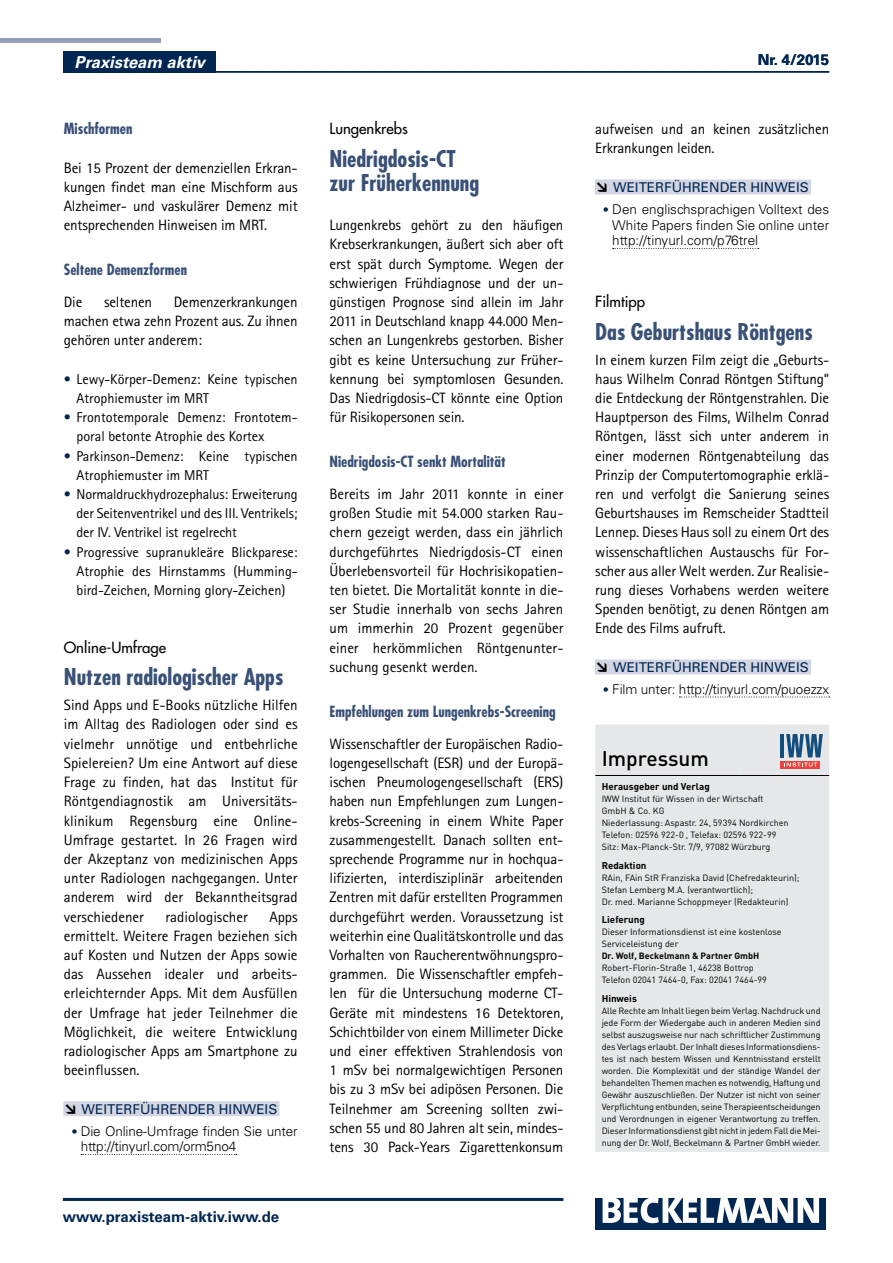
<style>
.page{position:relative;width:893px;height:1263px;background:#fff}
.page>*{position:absolute;margin:0;border:0;box-sizing:border-box;transform-origin:0 0}
.t1{font:700 condensed 22.5px/24px "Futura Std";color:#395077}
.t2{font:500 21px "DIN Pro";color:#000}
.t3{font:italic 700 16.5px "Univers LT Std";color:#fff}
.t4{font:15px/19.2px "Rotis Sans Serif Std";letter-spacing:-.01em;color:#000;text-align:justify}
.t5{font:700 condensed 15px "Futura Std";color:#395077}
.t6{font:700 15px "Univers LT Std";color:#002652}
.t7{font:500 15px "Futura Std";color:#000}
.t8{font:14.25px/19.2px "Rotis Sans Serif Std";color:#000}
.t9{font:300 13.5px/15.8px "Univers LT Std";letter-spacing:-.01em;color:#000}
.t10{font:13.5px "Univers LT Std";color:#002652}
.t11{font:700 9.75px "DIN Pro";color:#000}
.t12{font:9px/12px "DIN Pro";color:#000}
.t13{font:700 9px "DIN Pro";color:#000}
.s1{color:#002652}
.s2{font-family:"DIN Pro";font-weight:900;color:#000}
.s3{font-family:"DIN Pro";font-weight:500;color:#002652}
</style>
<div class="page">
<hr style="left:63px;top:1198px;width:500px;height:3px;background:#002652">
<div style="left:595px;top:1198px;width:231px;height:31px;background:#002652"></div>
<svg style="left:603px;top:1198px;width:216px;height:25px"></svg>
<div style="left:63px;top:1101px;width:217px;height:15px;background:#d3d6e2"></div>
<svg style="left:81px;top:1154px;width:156px;height:1px"></svg>
<div style="left:595px;top:659px;width:216px;height:15px;background:#d3d6e2"></div>
<svg style="left:679px;top:697px;width:151px;height:1px"></svg>
<div style="left:595px;top:724px;width:234px;height:428px;background:#e6e7e8"></div>
<hr style="left:595px;top:775px;width:145px;height:1px;background:#000">
<hr style="left:740px;top:775px;width:89px;height:1px;background:#000">
<svg style="left:780px;top:761px;width:40px;height:7px"></svg>
<hr style="left:780px;top:734px;width:4px;height:23px;background:#134d7e">
<svg style="left:784px;top:734px;width:39px;height:32px"></svg>
<div style="left:595px;top:179px;width:216px;height:15px;background:#d3d6e2"></div>
<svg style="left:613px;top:248px;width:146px;height:1px"></svg>
<div style="left:64px;top:51px;width:152px;height:22px;background:#002652"></div>
<hr style="left:0;top:39px;width:161px;height:4px;background:#969fb9">
<hr style="left:64px;top:71px;width:765px;height:2px;background:#002652">
<p class="t3" style="left:75px;top:52px;width:132px">Praxisteam aktiv</p>
<p class="t6" style="left:758px;top:51px;width:73px">Nr. 4/2015</p>
<p class="t5" style="left:64px;top:119px;width:70px">Mischformen</p>
<p class="t4" style="left:64px;top:158px;width:235px">Bei 15 Prozent der demenziellen Erkran&shy;kungen findet man eine Mischform aus Alzheimer- und vaskulärer Demenz mit entsprechenden Hinweisen im MRT.</p>
<p class="t5" style="left:64px;top:260px;width:125px">Seltene Demenzformen</p>
<p class="t4" style="left:64px;top:292px;width:20px">Die</p>
<p class="t4" style="left:104px;top:292px;width:50px">seltenen</p>
<p class="t4" style="left:64px;top:292px;width:235px;text-indent:110px">Demenzerkrankungen machen etwa zehn Prozent aus. Zu ihnen gehören unter anderem:</p>
<p class="t8" style="left:77px;top:369px;width:223px;text-indent:-13px"><span class="s1">•</span> Lewy-Körper-Demenz: Keine typischen<br>Atrophiemuster im MRT</p>
<p class="t8" style="left:77px;top:408px;width:223px;text-indent:-13px"><span class="s1">•</span> Frontotemporale Demenz: Frontotem&shy;poral betonte Atrophie des Kortex</p>
<p class="t8" style="left:77px;top:446px;width:223px;text-indent:-13px"><span class="s1">•</span> Parkinson-Demenz: Keine typischen<br>Atrophiemuster im MRT</p>
<p class="t8" style="left:77px;top:484px;width:223px;text-align:justify;text-indent:-13px"><span class="s1">•</span> Normaldruckhydrozephalus: Erweiterung der Seitenventrikel und des III. Ventrikels; der IV. Ventrikel ist regelrecht</p>
<p class="t8" style="left:77px;top:542px;width:223px;text-align:justify;text-indent:-13px"><span class="s1">•</span> Progressive supranukleäre Blickparese:<br>Atrophie des Hirnstamms (Humming&shy;bird-Zeichen, Morning glory-Zeichen)</p>
<p class="t7" style="left:64px;top:638px;width:104px">Online-Umfrage</p>
<h1 class="t1" style="left:64px;top:665px;width:221px">Nutzen radiologischer Apps</h1>
<p class="t4" style="left:64px;top:695px;width:235px">Sind Apps und E-Books nützliche Hilfen im Alltag des Radiologen oder sind es vielmehr unnötige und entbehrliche Spielereien? Um eine Antwort auf diese Frage zu finden, hat das Institut für Röntgendiagnostik am Universitäts&shy;klinikum Regensburg eine Online-Umfrage gestartet. In 26 Fragen wird der Akzeptanz von medizinischen Apps unter Radiologen nachgegangen. Unter anderem wird der Bekanntheitsgrad verschiedener</p>
<p class="t4" style="left:64px;top:907px;width:235px;text-indent:206px">Apps ermittelt. Weitere Fragen beziehen sich auf Kosten und Nutzen der Apps sowie das Aussehen idealer und arbeits&shy;erleichternder Apps. Mit dem Ausfüllen der Umfrage hat jeder Teilnehmer die Möglichkeit, die weitere Entwicklung radiologischer Apps am Smartphone zu beeinflussen.</p>
<p class="t10" style="left:64px;top:1101px;width:215px"><span class="s2">↘</span> WEITERFÜHRENDER HINWEIS</p>
<p class="t9" style="left:81px;top:1123px;width:218px;text-indent:-10px"><span class="s3">•</span> Die Online-Umfrage finden Sie unter http://tinyurl.com/orm5no4</p>
<p class="t4" style="left:166px;top:907px;width:84px">radiologischer</p>
<p class="t6" style="left:63px;top:1207px;width:218px">www.praxisteam-aktiv.iww.de</p>
<p class="t7" style="left:330px;top:119px;width:80px">Lungenkrebs</p>
<h1 class="t1" style="left:330px;top:147px;width:151px">Niedrigdosis-CT zur Früherkennung</h1>
<p class="t4" style="left:330px;top:215px;width:235px">Lungenkrebs gehört zu den häufigen Krebserkrankungen, äußert sich aber oft erst spät durch Symptome. Wegen der schwierigen Frühdiagnose und der un&shy;günstigen Prognose sind allein im Jahr 2011 in Deutschland knapp 44.000 Men&shy;schen an Lungenkrebs gestorben. Bisher gibt es keine Untersuchung zur Früher&shy;kennung bei symptomlosen Gesunden.<br>Das Niedrigdosis-CT könnte eine Option für Risikopersonen sein.</p>
<p class="t5" style="left:330px;top:452px;width:178px">Niedrigdosis-CT senkt Mortalität</p>
<p class="t4" style="left:330px;top:484px;width:235px">Bereits im Jahr 2011 konnte in einer großen Studie mit 54.000 starken Rau&shy;chern gezeigt werden, dass ein jährlich durchgeführtes Niedrigdosis-CT einen Überlebensvorteil für Hochrisikopatien&shy;ten bietet. Die Mortalität konnte in die&shy;ser Studie innerhalb von sechs Jahren um immerhin 20 Prozent gegenüber einer herkömmlichen Röntgenunter&shy;suchung gesenkt werden.</p>
<p class="t5" style="left:330px;top:702px;width:228px">Empfehlungen zum Lungenkrebs-Screening</p>
<p class="t4" style="left:330px;top:734px;width:235px">Wissenschaftler der Europäischen Radio&shy;logengesellschaft (ESR) und der Europä&shy;ischen Pneumologengesellschaft (ERS) haben nun Empfehlungen zum Lungen&shy;krebs-Screening in einem White Paper zusammengestellt. Danach sollten ent&shy;sprechende Programme nur in hochqua&shy;lifizierten, interdisziplinär arbeitenden Zentren mit dafür erstellten Programmen durchgeführt werden. Voraussetzung ist weiterhin eine Qualitätskontrolle und das Vorhalten von Raucherentwöhnungspro&shy;grammen. Die Wissenschaftler empfeh&shy;len für die Untersuchung moderne CT-Geräte mit mindestens 16 Detektoren, Schichtbilder von einem Millimeter Dicke und einer effektiven Strahlendosis von 1 mSv bei normalgewichtigen Personen bis zu 3 mSv bei adipösen Personen. Die Teilnehmer am Screening sollten zwi&shy;schen 55 und 80 Jahren alt sein, mindes&shy;tens 30 Pack-Years Zigarettenkonsum</p>
<p class="t4" style="left:595px;top:119px;width:235px">aufweisen und an keinen zusätzlichen<br>Erkrankungen leiden.</p>
<p class="t10" style="left:595px;top:179px;width:215px"><span class="s2">↘</span> WEITERFÜHRENDER HINWEIS</p>
<p class="t9" style="left:612px;top:201px;width:218px;text-align:justify;text-indent:-10px"><span class="s3">•</span> Den englischsprachigen Volltext des White Papers finden Sie online unter http://tinyurl.com/p76trel</p>
<p class="t7" style="left:595px;top:292px;width:51px">Filmtipp</p>
<h1 class="t1" style="left:595px;top:319px;width:219px">Das Geburtshaus Röntgens</h1>
<p class="t4" style="left:595px;top:350px;width:235px">In einem kurzen Film zeigt die „Geburts&shy;haus Wilhelm Conrad Röntgen Stiftung“ die Entdeckung der Röntgenstrahlen. Die Hauptperson des Films, Wilhelm Conrad Röntgen, lässt sich unter anderem in einer modernen Röntgenabteilung das Prinzip der Computertomographie erklä&shy;ren und verfolgt die Sanierung seines Geburtshauses im Remscheider Stadtteil Lennep. Dieses Haus soll zu einem Ort des wissenschaftlichen Austauschs für For&shy;scher aus aller Welt werden. Zur Realisie&shy;rung dieses Vorhabens werden weitere Spenden benötigt, zu denen Röntgen am Ende des Films aufruft.</p>
<p class="t10" style="left:595px;top:659px;width:215px"><span class="s2">↘</span> WEITERFÜHRENDER HINWEIS</p>
<p class="t9" style="left:602px;top:681px;width:228px"><span class="s3">•</span> Film unter: http://tinyurl.com/puoezzx</p>
<h2 class="t2" style="left:602px;top:744px;width:109px">Impressum</h2>
<p class="t11" style="left:602px;top:780px;width:110px">Herausgeber und Verlag</p>
<p class="t12" style="left:602px;top:793px;width:188px">IWW Institut für Wissen in der Wirtschaft GmbH &amp; Co. KG<br>Niederlassung: Aspastr. 24, 59394 Nordkirchen Telefon: 02596 922-0 , Telefax: 02596 922-99<br>Sitz: Max-Planck-Str. 7/9, 97082 Würzburg</p>
<p class="t11" style="left:602px;top:859px;width:46px">Redaktion</p>
<p class="t12" style="left:602px;top:871px;width:199px">RAin, FAin StR Franziska David (Chefredakteurin);<br>Stefan Lemberg M.A. (verantwortlich);<br>Dr. med. Marianne Schoppmeyer (Redakteurin)</p>
<p class="t11" style="left:602px;top:913px;width:45px">Lieferung</p>
<p class="t12" style="left:602px;top:925px;width:182px">Dieser Informationsdienst ist eine kostenlose<br>Serviceleistung der</p>
<p class="t13" style="left:602px;top:950px;width:159px">Dr. Wolf, Beckelmann &amp; Partner GmbH</p>
<p class="t12" style="left:602px;top:961px;width:167px">Robert-Florin-Straße 1, 46238 Bottrop<br>Telefon 02041 7464-0, Fax: 02041 7464-99</p>
<p class="t11" style="left:602px;top:991px;width:37px">Hinweis</p>
<p class="t12" style="left:602px;top:1004px;width:221px;text-align:justify">Alle Rechte am Inhalt liegen beim Verlag. Nachdruck und jede Form der Wiedergabe auch in anderen Medien sind selbst auszugsweise nur nach schriftlicher Zustimmung des Verlags erlaubt. Der Inhalt dieses Informationsdiens&shy;tes ist nach bestem Wissen und Kenntnisstand erstellt worden. Die Komplexität und der ständige Wandel der behandelten Themen machen es notwendig, Haftung und Gewähr auszuschließen. Der Nutzer ist nicht von seiner Verpflichtung entbunden, seine Therapieentscheidungen und Verordnungen in eigener Verantwortung zu treffen.<br>Dieser Informationsdienst gibt nicht in jedem Fall die Mei&shy;nung der Dr. Wolf, Beckelmann &amp; Partner GmbH wieder.</p>
</div>
